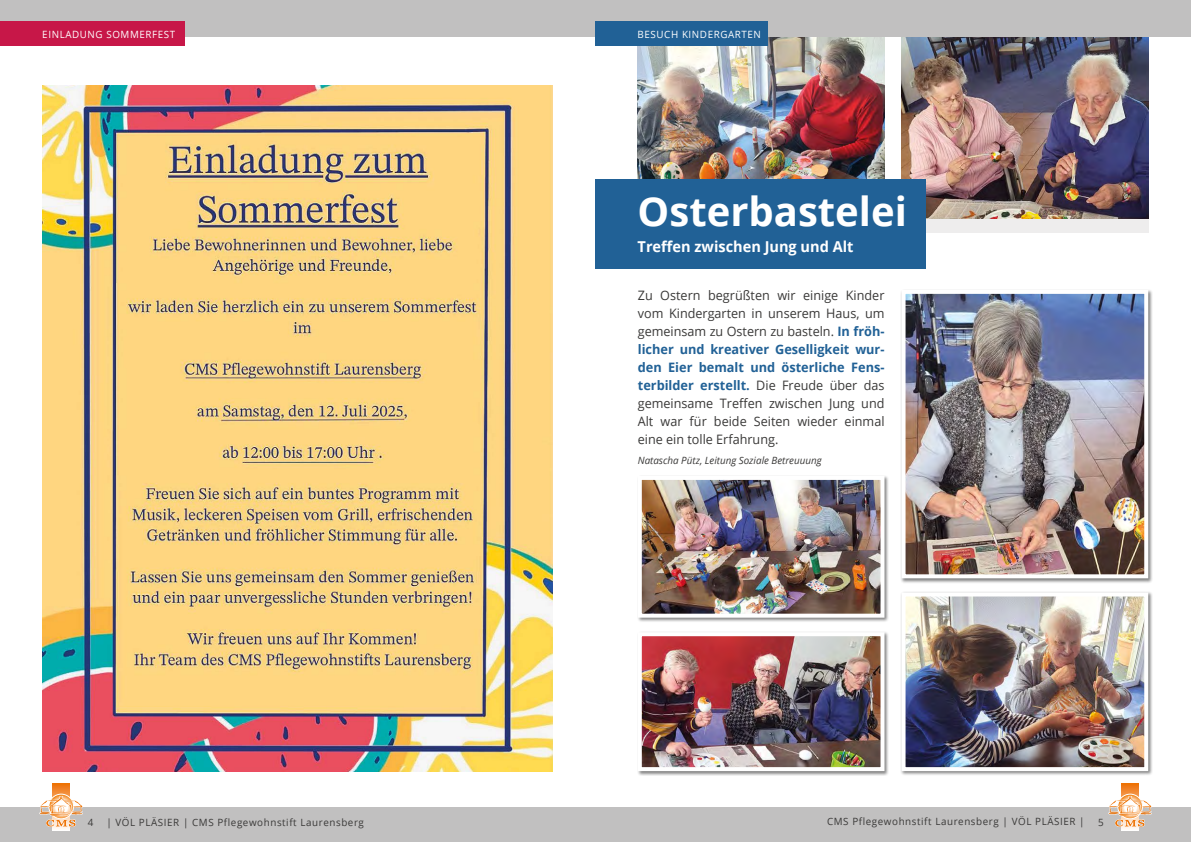
<style>
.page{position:relative;width:1191px;height:842px;background:#fff}
.page>*{position:absolute;margin:0;border:0;box-sizing:border-box;transform-origin:0 0}
.t1{font:700 40px "Open Sans";color:#fff}
.t2{font:700 15px "Open Sans";color:#fff}
.t3{font:13px/18px "Open Sans";color:#3a3938;text-align:justify}
.t4{font:10px "Open Sans";letter-spacing:.06em;color:#3a3938}
.t5{font:italic 10px "Open Sans";color:#3a3938}
.t6{font:10px "Open Sans";letter-spacing:.06em;color:#fff}
.s1{font-weight:700;color:#216196}
</style>
<div class="page">
<div style="left:0;top:807px;width:1191px;height:35px;background:#c1c0c0"></div>
<img style="left:637px;top:36px;width:247px;height:143px">
<img style="left:901px;top:36px;width:247px;height:184px">
<div style="left:0;top:0;width:1191px;height:36px;background:#c1c0c0"></div>
<svg style="left:53px;top:784px;width:17px;height:46px"></svg>
<div style="left:49px;top:794px;width:25px;height:25px;border:1px solid #fff;border-radius:50%"></div>
<svg style="left:39px;top:796px;width:44px;height:31px"></svg>
<svg style="left:1121px;top:784px;width:18px;height:46px"></svg>
<div style="left:1117px;top:794px;width:25px;height:25px;border:1px solid #fff;border-radius:50%"></div>
<svg style="left:1108px;top:796px;width:44px;height:31px"></svg>
<div style="left:0;top:22px;width:184px;height:24px;background:#c71748"></div>
<div style="left:595px;top:22px;width:173px;height:24px;background:#216196"></div>
<div style="left:607px;top:220px;width:542px;height:13px;background:#eeeded"></div>
<div style="left:595px;top:179px;width:331px;height:90px;background:#216196"></div>
<div style="left:637px;top:475px;width:252px;height:148px;background:#000;opacity:.5"></div>
<img style="left:643px;top:481px;width:236px;height:132px">
<div style="left:638px;top:476px;width:246px;height:142px;border:4px solid #fff"></div>
<div style="left:637px;top:631px;width:252px;height:145px;background:#000;opacity:.5"></div>
<img style="left:643px;top:637px;width:236px;height:129px">
<div style="left:638px;top:632px;width:246px;height:139px;border:4px solid #fff"></div>
<div style="left:900px;top:289px;width:253px;height:294px;background:#000;opacity:.5"></div>
<img style="left:906px;top:295px;width:237px;height:278px">
<div style="left:901px;top:290px;width:247px;height:288px;border:4px solid #fff"></div>
<div style="left:900px;top:592px;width:253px;height:184px;background:#000;opacity:.5"></div>
<img style="left:906px;top:597px;width:237px;height:169px">
<div style="left:901px;top:592px;width:247px;height:179px;border:4px solid #fff"></div>
<img style="left:43px;top:85px;width:510px;height:686px">
<p class="t6" style="left:42px;top:27px;width:134px">EINLADUNG SOMMERFEST</p>
<p class="t6" style="left:637px;top:27px;width:125px">BESUCH KINDERGARTEN</p>
<h1 class="t1" style="left:637px;top:183px;width:271px">Osterbastelei</h1>
<p class="t2" style="left:637px;top:236px;width:217px">Treffen zwischen Jung und Alt</p>
<p class="t3" style="left:638px;top:286px;width:248px">Zu Ostern begrüßten wir einige Kinder vom Kindergarten in unserem Haus, um gemeinsam zu Ostern zu basteln. <span class="s1">In fröh&shy;licher und kreativer Geselligkeit wur&shy;den Eier bemalt und österliche Fens&shy;terbilder erstellt.</span> Die Freude über das gemeinsame Treffen zwischen Jung und Alt war für beide Seiten wieder einmal eine ein tolle Erfahrung.</p>
<p class="t5" style="left:638px;top:453px;width:185px">Natascha Pütz, Leitung Soziale Betreuuung</p>
<p class="t4" style="left:88px;top:815px;width:7px">4</p>
<p class="t4" style="left:106px;top:815px;width:259px">| VÖL PLÄSIER | CMS Pflegewohnstift Laurensberg</p>
<p class="t4" style="left:827px;top:814px;width:259px">CMS Pflegewohnstift Laurensberg | VÖL PLÄSIER |</p>
<p class="t4" style="left:1098px;top:815px;width:7px">5</p>
</div>
